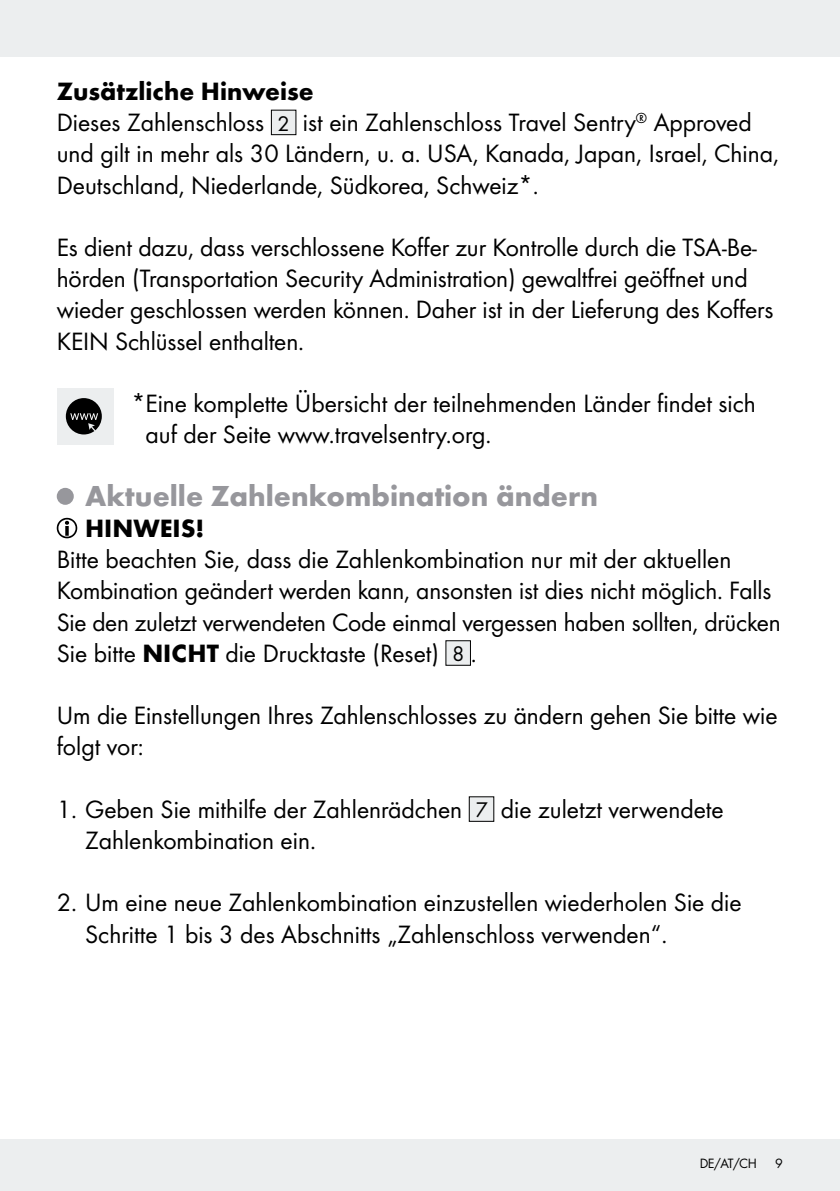
<style>
.page{position:relative;width:840px;height:1191px;background:#fff}
.page>*{position:absolute;margin:0;border:0;box-sizing:border-box;transform-origin:0 0}
.t1{font:700 30px "Futura";color:#97979c}
.t2{font:26px/31.2px "Futura Boo";color:#000}
.t3{font:700 26px "Futura";color:#000}
.t4{font:14px "Futura Boo";color:#000}
.s1{font-size:22px}
.s2{font-family:"Futura";font-weight:700}
</style>
<div class="page">
<div style="left:0;top:1140px;width:839px;height:51px;background:#eceeef"></div>
<div style="left:0;top:0;width:839px;height:57px;background:#eceeef"></div>
<div style="left:271px;top:110px;width:25px;height:25px;background:#eceeef"></div>
<div style="left:271px;top:110px;width:25px;height:25px;border:1px solid #000"></div>
<div style="left:57px;top:388px;width:56px;height:56px;background:#eceeef"></div>
<svg style="left:66px;top:398px;width:36px;height:36px"></svg>
<div style="left:57px;top:488px;width:17px;height:17px;background:#97979c;border-radius:50%"></div>
<svg style="left:57px;top:518px;width:20px;height:20px"></svg>
<div style="left:445px;top:641px;width:25px;height:24px;background:#eceeef"></div>
<div style="left:469px;top:797px;width:24px;height:24px;background:#eceeef"></div>
<div style="left:468px;top:796px;width:26px;height:26px;border:1px solid #000"></div>
<p class="t3" style="left:57px;top:75px;width:258px">Zusätzliche Hinweise</p>
<p class="t2" style="left:57px;top:107px;width:723px">Dieses Zahlenschloss <span class="s1">2</span> ist ein Zahlenschloss Travel Sentry<sup>®</sup> Approved und gilt in mehr als 30 Ländern, u. a. USA, Kanada, Japan, Israel, China,<br>Deutschland, Niederlande, Südkorea, Schweiz*.</p>
<p class="t2" style="left:57px;top:231px;width:717px">Es dient dazu, dass verschlossene Koffer zur Kontrolle durch die TSA-Be&shy;hörden (Transportation Security Administration) gewaltfrei geöffnet und wieder geschlossen werden können. Daher ist in der Lieferung des Koffers KEIN Schlüssel enthalten.</p>
<p class="t2" style="left:145px;top:387px;width:611px;text-indent:-14px">*Eine komplette Übersicht der teilnehmenden Länder findet sich auf der Seite www.travelsentry.org.</p>
<p class="t1" style="left:85px;top:477px;width:514px">Aktuelle Zahlenkombination ändern</p>
<p class="t3" style="left:85px;top:512px;width:121px">HINWEIS!</p>
<p class="t2" style="left:57px;top:543px;width:725px">Bitte beachten Sie, dass die Zahlenkombination nur mit der aktuellen Kombination geändert werden kann, ansonsten ist dies nicht möglich. Falls Sie den zuletzt verwendeten Code einmal vergessen haben sollten, drücken Sie bitte <span class="s2">NICHT</span> die Drucktaste (Reset) <span class="s1">8</span> .</p>
<p class="t2" style="left:57px;top:699px;width:721px">Um die Einstellungen Ihres Zahlenschlosses zu ändern gehen Sie bitte wie folgt vor:</p>
<p class="t2" style="left:85px;top:793px;width:639px;text-indent:-28px">1. Geben Sie mithilfe der Zahlenrädchen <span class="s1">7</span> die zuletzt verwendete<br>Zahlenkombination ein.</p>
<p class="t2" style="left:85px;top:887px;width:657px;text-indent:-28px">2. Um eine neue Zahlenkombination einzustellen wiederholen Sie die<br>Schritte 1 bis 3 des Abschnitts „Zahlenschloss verwenden“.</p>
<p class="t4" style="left:699px;top:1154px;width:58px">DE/AT/CH</p>
<p class="t4" style="left:774px;top:1154px;width:9px">9</p>
</div>
